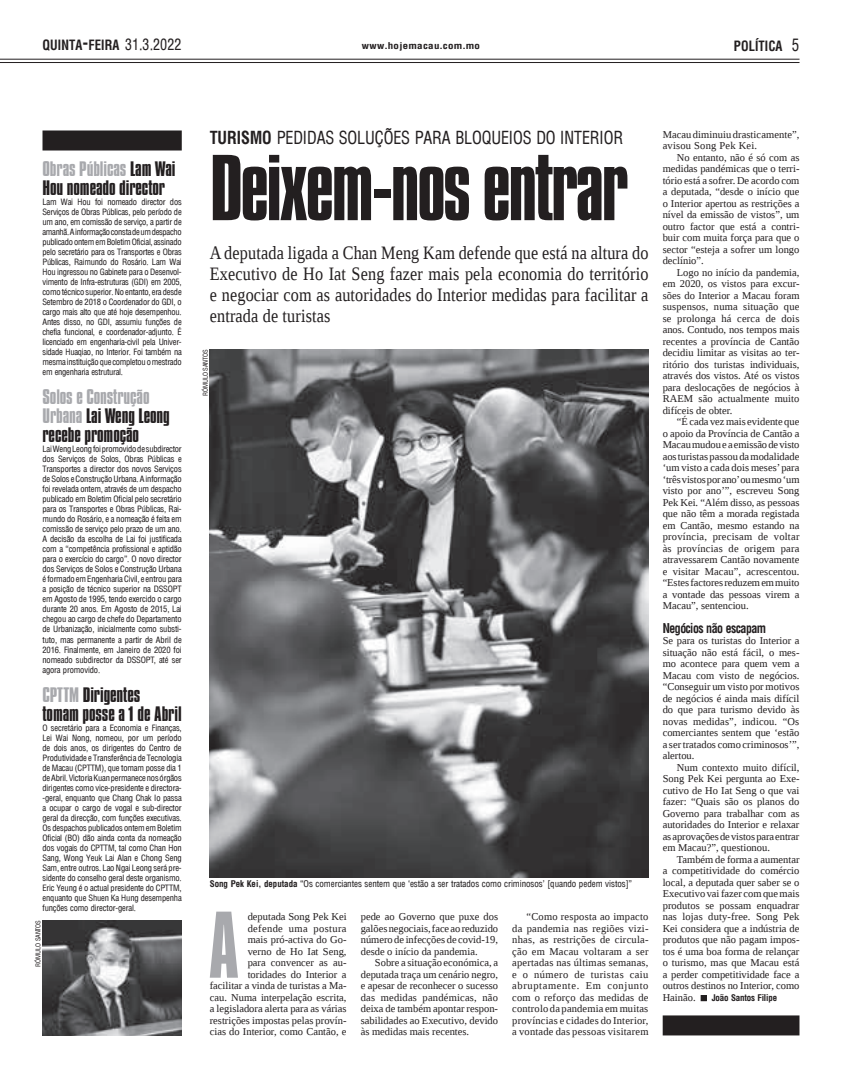
<style>
.page{position:relative;width:842px;height:1078px;background:#fff}
.page>*{position:absolute;margin:0;border:0;box-sizing:border-box;transform-origin:0 0}
.Capital-1{font:81.3px "Compacta BT";color:#a8a9ad}
.Titulo-1{font:80.4px "Compacta BT";letter-spacing:-.03em;color:#231f20;scale:1.07 1}
.Entrada{font:18.9px/20.9px "Liberation Serif";letter-spacing:.01em;color:#231f20;text-align:justify;scale:.86 1}
.Titulo-Breve{font:18px/19px "Compacta BT";letter-spacing:-.005em;color:#231f20;scale:1.1 1}
.ante-titulo-1{font:17.6px "Arena Condensed";letter-spacing:-.01em;color:#231f20;scale:.91 1}
.numero-pag{font:700 condensed 13.9px "Arena";color:#231f20;scale:.91 1}
.Subtitulo{font:700 condensed 13.2px "Arena";letter-spacing:-.05em;color:#231f20;scale:.91 1}
.Texto_1{font:10.5px/11.5px "Liberation Serif";color:#231f20;text-align:justify}
.Capital-1-2{font:10.5px/11.5px "Liberation Serif";color:#231f20;text-align:right}
.Legenda{font:9px "Arena Condensed";letter-spacing:-.01em;color:#231f20}
.Texto_1-2{font:700 condensed 9px "Arena";letter-spacing:.025em;color:#231f20;scale:1.22 1}
.Texto_1-3{font:700 condensed 9px "Arena";letter-spacing:-.025em;color:#231f20}
.Texto_2{font:8.5px/10px "Arena Condensed";letter-spacing:-.02em;color:#231f20;text-align:justify}
.Fotografo{font:6.5px "Arena Condensed";letter-spacing:-.025em;color:#231f20}
.s1{font-size:19.8px}
.s2{font-family:"Arena Condensed";font-weight:400;font-stretch:normal;font-size:15.4px}
.s3{font-family:"Arena Condensed";font-weight:400;font-stretch:normal;font-size:16.5px}
.s4{color:#a8a9ad}
.s5{font-family:"Arena";font-weight:700;font-stretch:condensed}
</style>
<div class="page">
<hr style="left:0;top:59px;width:799px;height:1px;background:#231f20">
<hr style="left:0;top:62px;width:799px;height:1px;background:#231f20">
<div style="left:43px;top:130px;width:139px;height:20px;background:#231f20"></div>
<svg style="left:701px;top:995px;width:5px;height:5px"></svg>
<div style="left:663px;top:1015px;width:136px;height:20px;background:#231f20"></div>
<img style="left:42px;top:920px;width:140px;height:115px">
<img style="left:210px;top:349px;width:438px;height:528px">
<p class="numero-pag" style="left:42px;top:36px;width:154px">QUINTA<span class="s1">-</span>FEIRA <span class="s2">31.3.2022</span></p>
<p class="Texto_1-2" style="left:362px;top:41px;width:98px">www.hojemacau.com.mo</p>
<p class="numero-pag" style="left:734px;top:37px;width:74px">POLÍTICA <span class="s3">5</span></p>
<p class="Titulo-Breve" style="left:42px;top:160px;width:122px"><span class="s4">Obras Públicas</span> Lam Wai<br>Hou nomeado director</p>
<p class="Texto_2" style="left:42px;top:197px;width:141px">Lam Wai Hou foi nomeado director dos Serviços de Obras Públicas, pelo período de um ano, em comissão de serviço, a partir de amanhã. A informação consta de um despacho publicado ontem em Boletim Oficial, assinado pelo secretário para os Transportes e Obras Públicas, Raimundo do Rosário. Lam Wai Hou ingressou no Gabinete para o Desenvol&shy;vimento de Infra-estruturas (GDI) em 2005, como técnico superior. No entanto, era desde Setembro de 2018 o Coordenador do GDI, o cargo mais alto que até hoje desempenhou.<br>Antes disso, no GDI, assumiu funções de chefia funcional, e coordenador-adjunto. É licenciado em engenharia-civil pela Univer&shy;sidade Huaqiao, no Interior. Foi também na mesma instituição que completou o mestrado em engenharia estrutural.</p>
<p class="Titulo-Breve" style="left:42px;top:388px;width:117px"><span class="s4">Solos e Construção<br>Urbana</span> Lai Weng Leong recebe promoção</p>
<p class="Texto_2" style="left:42px;top:444px;width:141px">Lai Weng Leong foi promovido de subdirector dos Serviços de Solos, Obras Públicas e Transportes a director dos novos Serviços de Solos e Construção Urbana. A informação foi revelada ontem, através de um despacho publicado em Boletim Oficial pelo secretário para os Transportes e Obras Públicas, Rai&shy;mundo do Rosário, e a nomeação é feita em comissão de serviço pelo prazo de um ano.<br>A decisão da escolha de Lai foi justificada com a “competência profissional e aptidão para o exercício do cargo”. O novo director dos Serviços de Solos e Construção Urbana é formado em Engenharia Civil, e entrou para a posição de técnico superior na DSSOPT em Agosto de 1995, tendo exercido o cargo durante 20 anos. Em Agosto de 2015, Lai chegou ao cargo de chefe do Departamento de Urbanização, inicialmente como substi&shy;tuto, mas permanente a partir de Abril de 2016. Finalmente, em Janeiro de 2020 foi nomeado subdirector da DSSOPT, até ser agora promovido.</p>
<p class="Titulo-Breve" style="left:42px;top:685px;width:90px"><span class="s4">CPTTM</span> Dirigentes</p>
<p class="Titulo-Breve" style="left:42px;top:704px;width:128px">tomam posse a 1 de Abril</p>
<p class="Texto_2" style="left:42px;top:722px;width:141px">O secretário para a Economia e Finanças, Lei Wai Nong, nomeou, por um período de dois anos, os dirigentes do Centro de Produtividade e Transferência de Tecnologia de Macau (CPTTM), que tomam posse dia 1 de Abril. Victoria Kuan permanece nos órgãos dirigentes como vice-presidente e directora--geral, enquanto que Chang Chak Io passa a ocupar o cargo de vogal e sub-director geral da direcção, com funções executivas.<br>Os despachos publicados ontem em Boletim Oficial (BO) dão ainda conta da nomeação dos vogais do CPTTM, tal como Chan Hon Sang, Wong Yeuk Lai Alan e Chong Seng Sam, entre outros. Lao Ngai Leong será pre&shy;sidente do conselho geral deste organismo.<br>Eric Yeung é o actual presidente do CPTTM, enquanto que Shuen Ka Hung desempenha funções como director-geral.</p>
<p class="Fotografo" style="left:34px;top:966px;width:48px;rotate:-90deg">RÓMULO SANTOS</p>
<p class="ante-titulo-1" style="left:210px;top:127px;width:456px"><span class="s5">TURISMO</span> PEDIDAS SOLUÇÕES PARA BLOQUEIOS DO INTERIOR</p>
<p class="Titulo-1" style="left:210px;top:141px;width:393px">Deixem-nos entrar</p>
<p class="Entrada" style="left:210px;top:242px;width:512px">A deputada ligada a Chan Meng Kam defende que está na altura do Executivo de Ho Iat Seng fazer mais pela economia do território e negociar com as autoridades do Interior medidas para facilitar a entrada de turistas</p>
<p class="Fotografo" style="left:202px;top:395px;width:48px;rotate:-90deg">RÓMULO SANTOS</p>
<p class="Legenda" style="left:210px;top:878px;width:424px"><span class="s5">Song Pek Kei, deputada</span> “Os comerciantes sentem que ‘estão a ser tratados como criminosos’ [quando pedem vistos]”</p>
<p class="Capital-1" style="left:208px;top:897px;width:33px">A</p>
<p class="Capital-1-2" style="left:210px;top:910px;width:138px">deputada Song Pek Kei<br>defende uma postura<br>mais pró-activa do Go-<br>verno de Ho Iat Seng,<br>para convencer as au&shy;toridades do Interior a<br>facilitar a vinda de turistas a Ma&shy;cau. Numa interpelação escrita, a legisladora alerta para as várias restrições impostas pelas provín&shy;cias do Interior, como Cantão, e</p>
<p class="Capital-1-2" style="left:361px;top:910px;width:139px;text-align:justify">pede ao Governo que puxe dos galões negociais, face ao reduzido número de infecções de covid-19, desde o início da pandemia.</p>
<p class="Texto_1" style="left:361px;top:956px;width:139px;text-indent:14px">Sobre a situação económica, a deputada traça um cenário negro, e apesar de reconhecer o sucesso das medidas pandémicas, não deixa de também apontar respon&shy;sabilidades ao Executivo, devido às medidas mais recentes.</p>
<p class="Texto_1" style="left:512px;top:910px;width:138px;text-indent:14px">“Como resposta ao impacto da pandemia nas regiões vizi&shy;nhas, as restrições de circula&shy;ção em Macau voltaram a ser apertadas nas últimas semanas, e o número de turistas caiu abruptamente. Em conjunto com o reforço das medidas de controlo da pandemia em muitas províncias e cidades do Interior, a vontade das pessoas visitarem</p>
<p class="Texto_1" style="left:663px;top:128px;width:138px">Macau diminuiu drasticamente”, avisou Song Pek Kei.</p>
<p class="Texto_1" style="left:663px;top:151px;width:138px;text-indent:14px">No entanto, não é só com as medidas pandémicas que o terri&shy;tório está a sofrer. De acordo com a deputada, “desde o início que o Interior apertou as restrições a nível da emissão de vistos”, um outro factor que está a contri&shy;buir com muita força para que o sector “esteja a sofrer um longo declínio”.</p>
<p class="Texto_1" style="left:663px;top:266px;width:138px;text-indent:14px">Logo no início da pandemia, em 2020, os vistos para excur&shy;sões do Interior a Macau foram suspensos, numa situação que se prolonga há cerca de dois anos. Contudo, nos tempos mais recentes a província de Cantão decidiu limitar as visitas ao ter&shy;ritório dos turistas individuais, através dos vistos. Até os vistos para deslocações de negócios à RAEM são actualmente muito difíceis de obter.</p>
<p class="Texto_1" style="left:663px;top:416px;width:138px;text-indent:14px">“É cada vez mais evidente que o apoio da Província de Cantão a Macau mudou e a emissão de visto aos turistas passou da modalidade ‘um visto a cada dois meses’ para ‘três vistos por ano’ ou mesmo ‘um visto por ano’”, escreveu Song Pek Kei. “Além disso, as pessoas que não têm a morada registada em Cantão, mesmo estando na província, precisam de voltar às províncias de origem para atravessarem Cantão novamente e visitar Macau”, acrescentou. “Estes factores reduzem em muito a vontade das pessoas virem a Macau”, sentenciou.</p>
<p class="Subtitulo" style="left:663px;top:619px;width:115px">Negócios não escapam</p>
<p class="Texto_1" style="left:663px;top:634px;width:138px">Se para os turistas do Interior a situação não está fácil, o mes&shy;mo acontece para quem vem a Macau com visto de negócios. “Conseguir um visto por motivos de negócios é ainda mais difícil do que para turismo devido às novas medidas”, indicou. “Os comerciantes sentem que ‘estão a ser tratados como criminosos’”, alertou.</p>
<p class="Texto_1" style="left:663px;top:761px;width:138px;text-indent:14px">Num contexto muito difícil, Song Pek Kei pergunta ao Exe&shy;cutivo de Ho Iat Seng o que vai fazer: “Quais são os planos do Governo para trabalhar com as autoridades do Interior e relaxar as aprovações de vistos para entrar em Macau?”, questionou.</p>
<p class="Texto_1" style="left:663px;top:853px;width:138px;text-indent:14px">Também de forma a aumentar a competitividade do comércio local, a deputada quer saber se o Executivo vai fazer com que mais produtos se possam enquadrar nas lojas duty-free. Song Pek Kei considera que a indústria de produtos que não pagam impos&shy;tos é uma boa forma de relançar o turismo, mas que Macau está a perder competitividade face a outros destinos no Interior, como Hainão.</p>
<p class="Texto_1-3" style="left:712px;top:991px;width:67px">João Santos Filipe</p>
</div>
